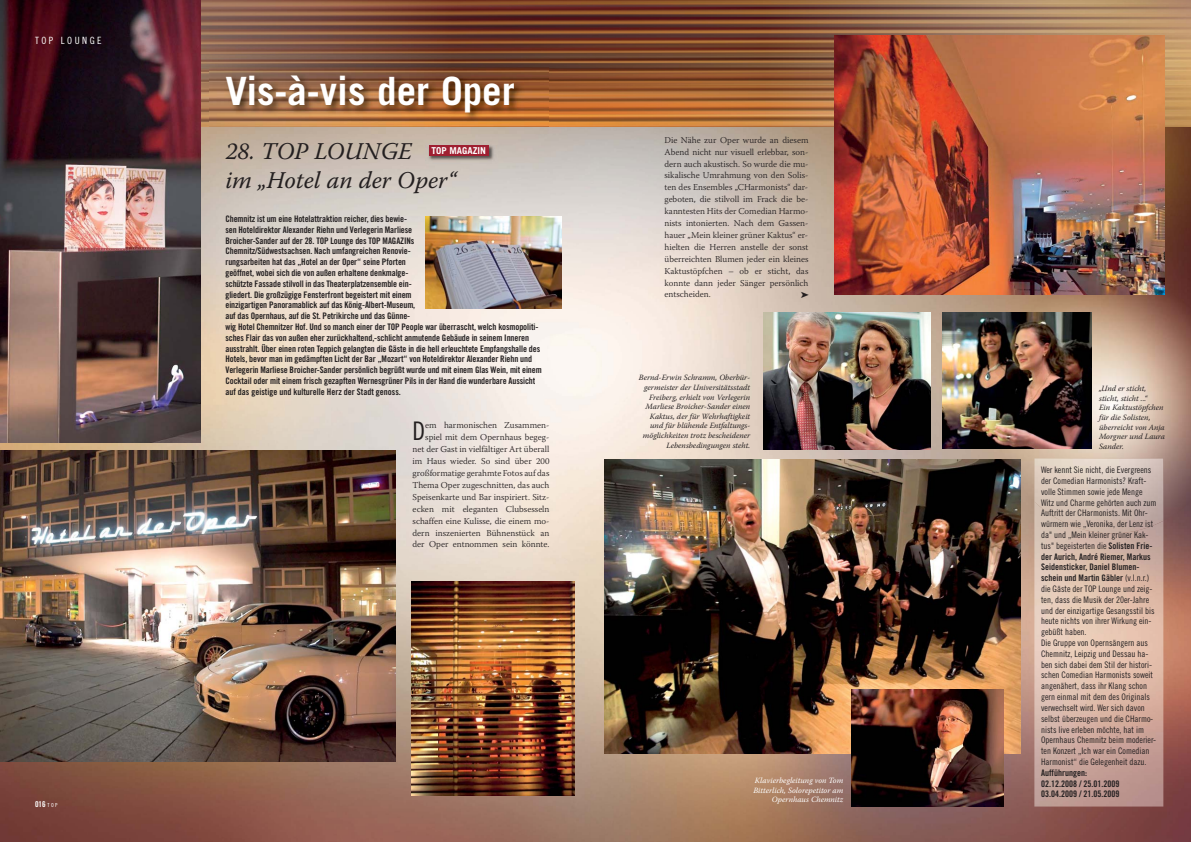
<style>
.page{position:relative;width:1191px;height:842px;background:#fff}
.page>*{position:absolute;margin:0;border:0;box-sizing:border-box;transform-origin:0 0}
.t1{font:700 39px "Trade Gothic LT";color:#fff}
.t2{font:25.6px "Trade Gothic LT Cond Eighteen";color:#231f20}
.t3{font:italic 24px/28.8px "Warnock Pro";color:#231f20}
.t4{font:10px "Trade Gothic LT Cond Eighteen";letter-spacing:.25em;color:#fff}
.t5{font:700 9.5px "Trade Gothic LT";color:#fff}
.t6{font:9px/10.8px "Trade Gothic LT Bold Cond Twenty";letter-spacing:-.01em;color:#231f20}
.t7{font:300 9px/11.9px "Warnock Pro";color:#231f20;text-align:right}
.t8{font:9px/10.8px "Trade Gothic LT Cond Eighteen";color:#231f20}
.t9{font:italic 8px/9.6px "Warnock Pro";color:#231f20}
.t10{font:italic 8px/9.6px "Warnock Pro";color:#fff;text-align:right}
.t11{font:8px "Trade Gothic LT Bold Cond Twenty";color:#fff}
.s1{font-family:"Trade Gothic LT Cond Eighteen";font-size:5.5px}
.s2{font-family:"Trade Gothic LT Bold Cond Twenty"}
.s3{font-family:"Trade Gothic LT Cond Eighteen"}
</style>
<div class="page">
<img style="left:0;top:127px;width:1191px;height:715px">
<img style="left:993px;top:276px;width:198px;height:245px">
<img style="left:201px;top:0;width:990px;height:127px">
<img style="left:209px;top:67px;width:339px;height:66px">
<img style="left:426px;top:142px;width:71px;height:22px">
<div style="left:429px;top:145px;width:60px;height:11px;background:#9f1f31"></div>
<img style="left:0;top:0;width:201px;height:442px">
<img style="left:412px;top:582px;width:162px;height:213px">
<img style="left:0;top:451px;width:396px;height:310px">
<img style="left:604px;top:459px;width:416px;height:295px">
<img style="left:851px;top:690px;width:152px;height:116px">
<img style="left:942px;top:313px;width:149px;height:136px">
<img style="left:763px;top:312px;width:167px;height:137px">
<img style="left:834px;top:35px;width:330px;height:260px">
<img style="left:425px;top:216px;width:136px;height:92px">
<img style="left:1034px;top:533px;width:129px;height:273px">
<img style="left:1034px;top:458px;width:129px;height:75px">
<svg style="left:801px;top:291px;width:7px;height:7px"></svg>
<p class="t4" style="left:35px;top:37px;width:68px">TOP LOUNGE</p>
<p class="t11" style="left:35px;top:801px;width:24px">016<span class="s1">TOP</span></p>
<h1 class="t1" style="left:225px;top:77px;width:291px">Vis-à-vis der Oper</h1>
<p class="t5" style="left:431px;top:147px;width:56px">TOP MAGAZIN</p>
<h3 class="t3" style="left:225px;top:139px;width:232px">28. TOP LOUNGE<br>im „Hotel an der Oper“</h3>
<p class="t6" style="left:225px;top:214px;width:318px">Chemnitz ist um eine Hotelattraktion reicher, dies bewie-<br>sen Hoteldirektor Alexander Riehn und Verlegerin Marliese<br>Broicher-Sander auf der 28. TOP Lounge des TOP MAGAZINs<br>Chemnitz/Südwestsachsen. Nach umfangreichen Renovie-<br>rungsarbeiten hat das „Hotel an der Oper“ seine Pforten<br>geöffnet, wobei sich die von außen erhaltene denkmalge-<br>schützte Fassade stilvoll in das Theaterplatzensemble ein-<br>gliedert. Die großzügige Fensterfront begeistert mit einem<br>einzigartigen Panoramablick auf das König-Albert-Museum,<br>auf das Opernhaus, auf die St. Petrikirche und das Günne-<br>wig Hotel Chemnitzer Hof. Und so manch einer der TOP People war überrascht, welch kosmopoliti&shy;sches Flair das von außen eher zurückhaltend,-schlicht anmutende Gebäude in seinem Inneren ausstrahlt. Über einen roten Teppich gelangten die Gäste in die hell erleuchtete Empfangshalle des Hotels, bevor man im gedämpften Licht der Bar „Mozart“ von Hoteldirektor Alexander Riehn und Verlegerin Marliese Broicher-Sander persönlich begrüßt wurde und mit einem Glas Wein, mit einem Cocktail oder mit einem frisch gezapften Wernesgrüner Pils in der Hand die wunderbare Aussicht auf das geistige und kulturelle Herz der Stadt genoss.</p>
<h2 class="t2" style="left:412px;top:422px;width:14px">D</h2>
<p class="t7" style="left:412px;top:420px;width:138px">em harmonischen Zusammen&shy;spiel mit dem Opernhaus begeg&shy;net der Gast in vielfältiger Art überall im Haus wieder. So sind über 200 großformatige gerahmte Fotos auf das Thema Oper zugeschnitten, das auch Speisenkarte und Bar inspiriert. Sitz&shy;ecken mit eleganten Clubsesseln schaffen eine Kulisse, die einem mo&shy;dern inszenierten Bühnenstück an der Oper entnommen sein könnte.</p>
<p class="t7" style="left:664px;top:135px;width:145px;text-align:justify">Die Nähe zur Oper wurde an diesem Abend nicht nur visuell erlebbar, son&shy;dern auch akustisch. So wurde die mu&shy;sikalische Umrahmung von den Solis&shy;ten des Ensembles „CHarmonists“ dar&shy;geboten, die stilvoll im Frack die be&shy;kanntesten Hits der Comedian Harmo&shy;nists intonierten. Nach dem Gassen&shy;hauer „Mein kleiner grüner Kaktus“ er&shy;hielten die Herren anstelle der sonst überreichten Blumen jeder ein kleines Kaktustöpfchen – ob er sticht, das konnte dann jeder Sänger persönlich entscheiden.</p>
<p class="t9" style="left:639px;top:374px;width:113px;text-align:right">Bernd-Erwin Schramm, Oberbür&shy;germeister der Universitätsstadt<br>Freiberg, erhielt von Verlegerin<br>Marliese Broicher-Sander einen<br>Kaktus, der für Wehrhaftigkeit und für blühende Entfaltungs&shy;möglichkeiten trotz bescheidener<br>Lebensbedingungen steht.</p>
<p class="t10" style="left:753px;top:776px;width:91px">Klavierbegleitung von Tom<br>Bitterlich, Solorepetitor am<br>Opernhaus Chemnitz</p>
<p class="t9" style="left:1099px;top:384px;width:67px">„Und er sticht, sticht, sticht ...“<br>Ein Kaktustöpfchen für die Solisten, überreicht von Anja<br>Morgner und Laura<br>Sander.</p>
<p class="t8" style="left:1041px;top:465px;width:117px">Wer kennt Sie nicht, die Evergreens der Comedian Harmonists? Kraft&shy;volle Stimmen sowie jede Menge Witz und Charme gehörten auch zum Auftritt der CHarmonists. Mit Ohr&shy;würmern wie „Veronika, der Lenz ist da" und „Mein kleiner grüner Kak&shy;tus" begeisterten die <span class="s2">Solisten Frie-</span></p>
<p class="t6" style="left:1041px;top:552px;width:111px">der Aurich, André Riemer, Markus<br>Seidensticker, Daniel Blumen&shy;schein und Martin Gäbler <span class="s3">(v.l.n.r.)</span></p>
<p class="t8" style="left:1041px;top:584px;width:117px">die Gäste der TOP Lounge und zeig&shy;ten, dass die Musik der 20er-Jahre und der einzigartige Gesangsstil bis heute nichts von ihrer Wirkung ein&shy;gebüßt haben.<br>Die Gruppe von Opernsängern aus<br>Chemnitz, Leipzig und Dessau ha&shy;ben sich dabei dem Stil der histori&shy;schen Comedian Harmonists soweit angenähert, dass ihr Klang schon gern einmal mit dem des Originals verwechselt wird. Wer sich davon selbst überzeugen und die CHarmo&shy;nists live erleben möchte, hat im<br>Opernhaus Chemnitz beim moderier&shy;ten Konzert „Ich war ein Comedian<br>Harmonist“ die Gelegenheit dazu.</p>
<p class="t6" style="left:1041px;top:768px;width:80px">Aufführungen:<br>02.12.2008 / 25.01.2009<br>03.04.2009 / 21.05.2009</p>
</div>
